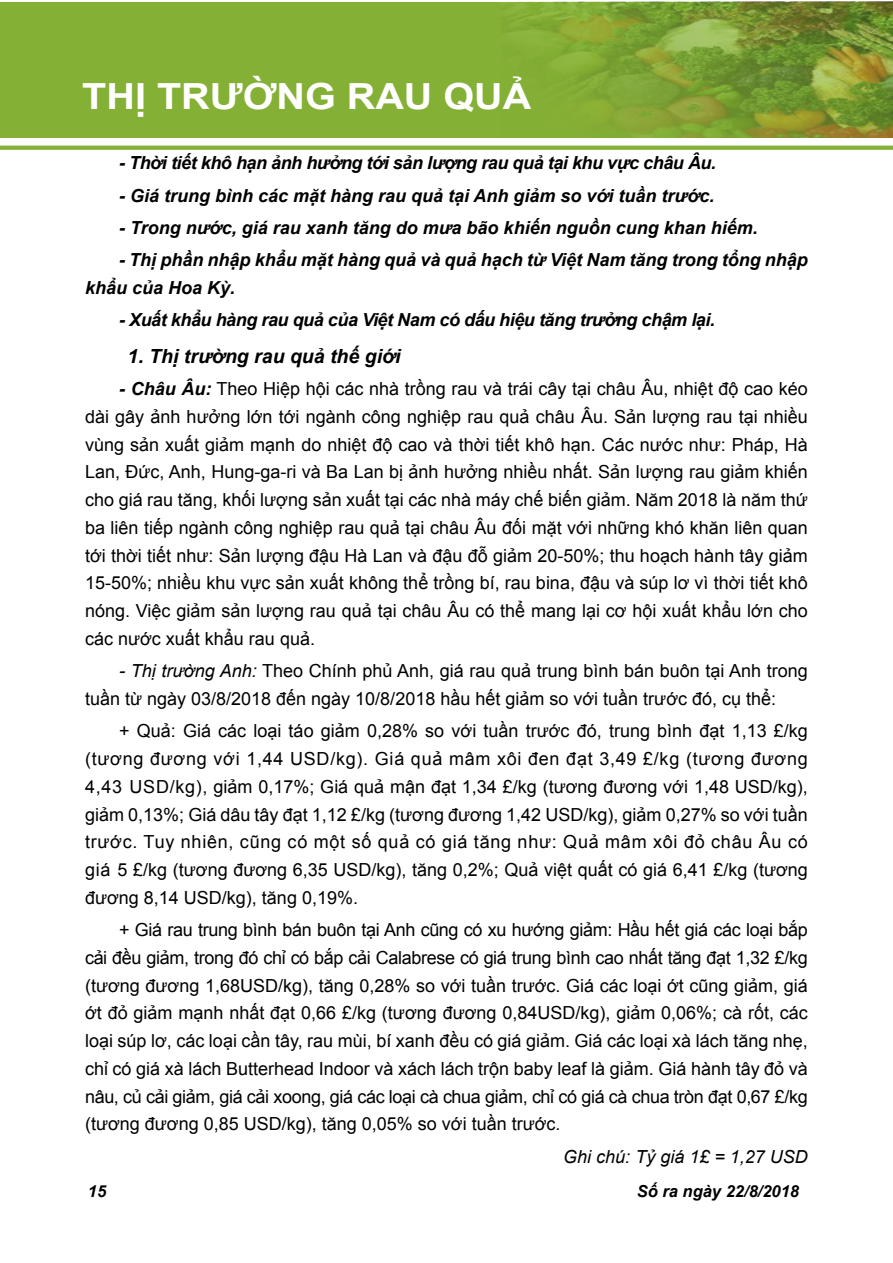
<style>
.page{position:relative;width:893px;height:1263px;background:#fff}
.page>*{position:absolute;margin:0;border:0;box-sizing:border-box;transform-origin:0 0}
.t1{font:700 36px "Arial";color:#fff;scale:1.1 1}
.t2{font:italic 700 19.5px "Arial";color:#000}
.t3{font:18px/27.8px "Arial";color:#000;text-align:justify}
.t4{font:italic 700 18px/27.8px "Arial";color:#000}
.t5{font:italic 700 18px "Arial";letter-spacing:-.025em;color:#000}
.t6{font:italic 18px "Arial";color:#000}
.t7{font:italic 700 16.5px "Arial";color:#000}
.s1{font-weight:700;font-style:italic}
.s2{font-style:italic}
</style>
<div class="page">
<div style="left:0;top:2px;width:892px;height:136px;background:#85b036"></div>
<svg style="left:0;top:146px;width:893px;height:4px;background:#89b33d"></svg>
<img style="left:501px;top:2px;width:391px;height:136px">
<hr style="left:0;top:0;width:1px;height:137px;background:#d09a2f">
<h1 class="t1" style="left:82px;top:72px;width:410px">THỊ TRƯỜNG RAU QUẢ</h1>
<p class="t5" style="left:119px;top:151px;width:599px">- Thời tiết khô hạn ảnh hưởng tới sản lượng rau quả tại khu vực châu Âu.</p>
<p class="t4" style="left:119px;top:182px;width:597px">- Giá trung bình các mặt hàng rau quả tại Anh giảm so với tuần trước.</p>
<p class="t4" style="left:119px;top:214px;width:640px">- Trong nước, giá rau xanh tăng do mưa bão khiến nguồn cung khan hiếm.</p>
<p class="t4" style="left:85px;top:246px;width:724px;text-indent:34px">- Thị phần nhập khẩu mặt hàng quả và quả hạch từ Việt Nam tăng trong tổng nhập khẩu của Hoa Kỳ.</p>
<p class="t5" style="left:119px;top:308px;width:597px">- Xuất khẩu hàng rau quả của Việt Nam có dấu hiệu tăng trưởng chậm lại.</p>
<p class="t2" style="left:128px;top:343px;width:275px">1. Thị trường rau quả thế giới</p>
<p class="t3" style="left:85px;top:375px;width:724px;text-indent:34px"><span class="s1">- Châu Âu:</span> Theo Hiệp hội các nhà trồng rau và trái cây tại châu Âu, nhiệt độ cao kéo dài gây ảnh hưởng lớn tới ngành công nghiệp rau quả châu Âu. Sản lượng rau tại nhiều vùng sản xuất giảm mạnh do nhiệt độ cao và thời tiết khô hạn. Các nước như: Pháp, Hà Lan, Đức, Anh, Hung-ga-ri và Ba Lan bị ảnh hưởng nhiều nhất. Sản lượng rau giảm khiến cho giá rau tăng, khối lượng sản xuất tại các nhà máy chế biến giảm. Năm 2018 là năm thứ ba liên tiếp ngành công nghiệp rau quả tại châu Âu đối mặt với những khó khăn liên quan tới thời tiết như: Sản lượng đậu Hà Lan và đậu đỗ giảm 20-50%; thu hoạch hành tây giảm 15-50%; nhiều khu vực sản xuất không thể trồng bí, rau bina, đậu và súp lơ vì thời tiết khô nóng. Việc giảm sản lượng rau quả tại châu Âu có thể mang lại cơ hội xuất khẩu lớn cho các nước xuất khẩu rau quả.</p>
<p class="t3" style="left:85px;top:657px;width:724px;text-indent:34px"><span class="s2">- Thị trường Anh:</span> Theo Chính phủ Anh, giá rau quả trung bình bán buôn tại Anh trong tuần từ ngày 03/8/2018 đến ngày 10/8/2018 hầu hết giảm so với tuần trước đó, cụ thể:</p>
<p class="t3" style="left:85px;top:717px;width:724px;text-indent:34px">+ Quả: Giá các loại táo giảm 0,28% so với tuần trước đó, trung bình đạt 1,13 £/kg (tương đương với 1,44 USD/kg). Giá quả mâm xôi đen đạt 3,49 £/kg (tương đương 4,43 USD/kg), giảm 0,17%; Giá quả mận đạt 1,34 £/kg (tương đương với 1,48 USD/kg), giảm 0,13%; Giá dâu tây đạt 1,12 £/kg (tương đương 1,42 USD/kg), giảm 0,27% so với tuần trước. Tuy nhiên, cũng có một số quả có giá tăng như: Quả mâm xôi đỏ châu Âu có giá 5 £/kg (tương đương 6,35 USD/kg), tăng 0,2%; Quả việt quất có giá 6,41 £/kg (tương đương 8,14 USD/kg), tăng 0,19%.</p>
<p class="t3" style="left:85px;top:916px;width:724px;text-indent:34px">+ Giá rau trung bình bán buôn tại Anh cũng có xu hướng giảm: Hầu hết giá các loại bắp cải đều giảm, trong đó chỉ có bắp cải Calabrese có giá trung bình cao nhất tăng đạt 1,32 £/kg (tương đương 1,68USD/kg), tăng 0,28% so với tuần trước. Giá các loại ớt cũng giảm, giá ớt đỏ giảm mạnh nhất đạt 0,66 £/kg (tương đương 0,84USD/kg), giảm 0,06%; cà rốt, các loại súp lơ, các loại cần tây, rau mùi, bí xanh đều có giá giảm. Giá các loại xà lách tăng nhẹ, chỉ có giá xà lách Butterhead Indoor và xách lách trộn baby leaf là giảm. Giá hành tây đỏ và nâu, củ cải giảm, giá cải xoong, giá các loại cà chua giảm, chỉ có giá cà chua tròn đạt 0,67 £/kg (tương đương 0,85 USD/kg), tăng 0,05% so với tuần trước.</p>
<p class="t6" style="left:563px;top:1145px;width:246px">Ghi chú: Tỷ giá 1£ = 1,27 USD</p>
<p class="t7" style="left:88px;top:1181px;width:20px">15</p>
<p class="t7" style="left:637px;top:1181px;width:164px">Số ra ngày 22/8/2018</p>
</div>
